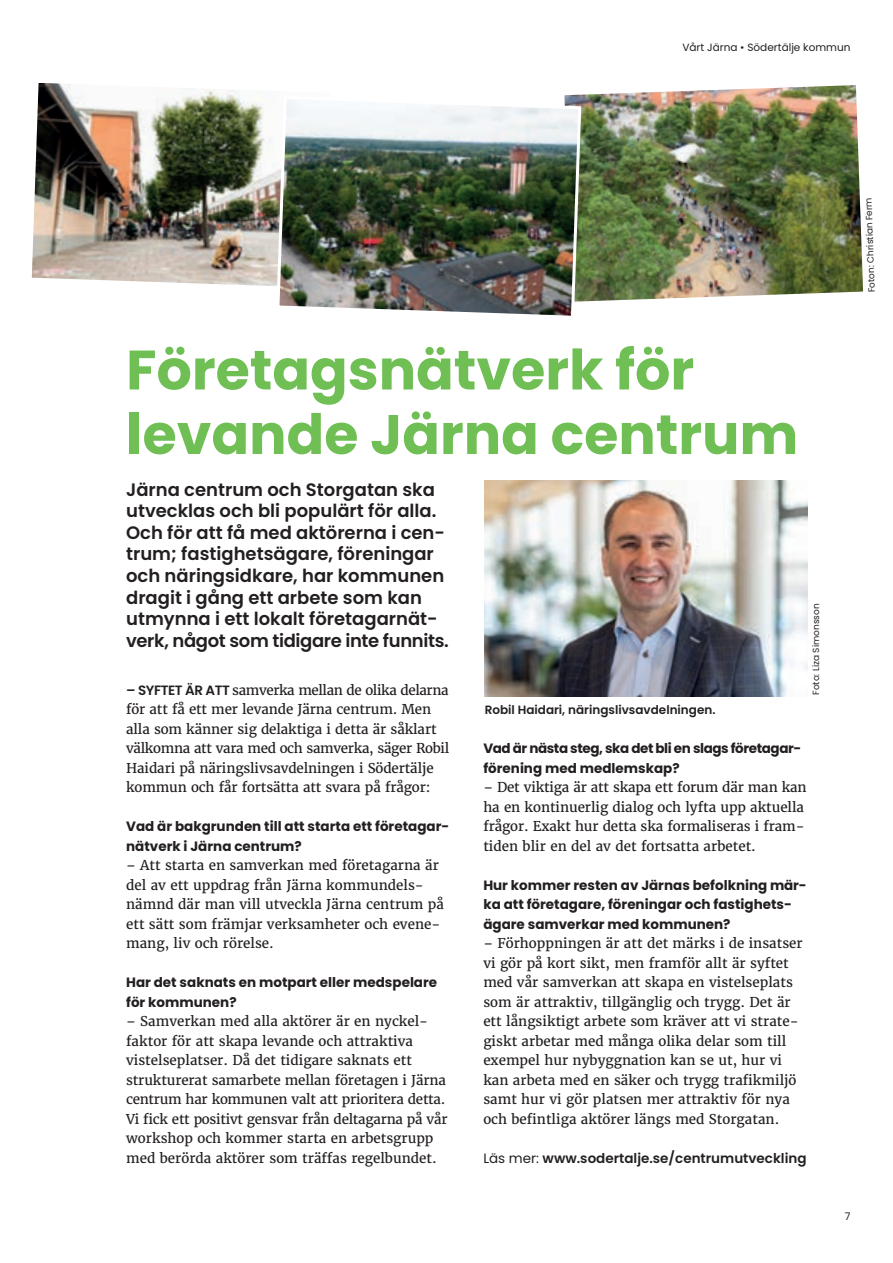
<style>
.page{position:relative;width:893px;height:1263px;background:#fff}
.page>*{position:absolute;margin:0;border:0;box-sizing:border-box;transform-origin:0 0}
.t1{font:700 55.5px/64.5px "Poppins Latin";color:#6fbf54}
.t2{font:600 18px/21.6px "Poppins Latin";color:#231f20}
.t3{font:13.5px/19.5px "Merriweather";color:#231f20}
.t4{font:700 13.5px/19.5px "Poppins Latin";color:#231f20}
.t5{font:700 13.5px/19.5px "Poppins Latin";letter-spacing:-.03em;color:#231f20}
.t6{font:600 13.5px "Poppins Latin";color:#231f20}
.t7{font:600 12px "Poppins Latin";color:#231f20}
.t8{font:10.5px "Poppins Latin";color:#231f20}
.t9{font:9px "Poppins Latin";color:#231f20}
.s1{font-family:"Poppins Latin";font-weight:600}
.s2{font-weight:400}
</style>
<div class="page">
<img style="left:485px;top:480px;width:323px;height:216px">
<img style="left:31px;top:83px;width:244px;height:203px">
<img style="left:583px;top:85px;width:281px;height:217px">
<img style="left:275px;top:94px;width:308px;height:222px">
<p class="t8" style="left:682px;top:41px;width:170px">Vårt Järna • Södertälje kommun</p>
<h1 class="t1" style="left:126px;top:338px;width:674px">Företagsnätverk för levande Järna centrum</h1>
<p class="t2" style="left:126px;top:478px;width:324px">Järna centrum och Storgatan ska utvecklas och bli populärt för alla.<br>Och för att få med aktörerna i cen&shy;trum; fastighetsägare, föreningar och näringsidkare, har kommunen dragit i gång ett arbete som kan utmynna i ett lokalt företagarnät&shy;verk, något som tidigare inte funnits.</p>
<p class="t3" style="left:126px;top:680px;width:325px"><span class="s1">– SYFTET ÄR ATT</span> samverka mellan de olika delarna för att få ett mer levande Järna centrum. Men alla som känner sig delaktiga i detta är såklart välkomna att vara med och samverka, säger Robil Haidari på näringslivsavdelningen i Södertälje kommun och får fortsätta att svara på frågor:</p>
<p class="t4" style="left:126px;top:817px;width:325px">Vad är bakgrunden till att starta ett företagar&shy;nätverk i Järna centrum?</p>
<p class="t3" style="left:126px;top:856px;width:319px">– Att starta en samverkan med företagarna är del av ett uppdrag från Järna kommundels&shy;nämnd där man vill utveckla Järna centrum på ett sätt som främjar verksamheter och evene&shy;mang, liv och rörelse.</p>
<p class="t4" style="left:126px;top:973px;width:313px">Har det saknats en motpart eller medspelare för kommunen?</p>
<p class="t3" style="left:126px;top:1012px;width:323px">– Samverkan med alla aktörer är en nyckel&shy;faktor för att skapa levande och attraktiva vistelseplatser. Då det tidigare saknats ett strukturerat samarbete mellan företagen i Järna centrum har kommunen valt att prioritera detta.<br>Vi fick ett positivt gensvar från deltagarna på vår workshop och kommer starta en arbetsgrupp med berörda aktörer som träffas regelbundet.</p>
<p class="t7" style="left:485px;top:702px;width:232px">Robil Haidari, näringslivsavdelningen.</p>
<p class="t9" style="left:810px;top:695px;width:93px;rotate:-90deg">Foto: Liza Simonsson</p>
<p class="t5" style="left:483px;top:739px;width:319px">Vad är nästa steg, ska det bli en slags företagar&shy;förening med medlemskap?</p>
<p class="t3" style="left:483px;top:778px;width:325px">– Det viktiga är att skapa ett forum där man kan ha en kontinuerlig dialog och lyfta upp aktuella frågor. Exakt hur detta ska formaliseras i fram&shy;tiden blir en del av det fortsatta arbetet.</p>
<p class="t4" style="left:483px;top:875px;width:325px">Hur kommer resten av Järnas befolkning mär&shy;ka att företagare, föreningar och fastighets&shy;ägare samverkar med kommunen?</p>
<p class="t3" style="left:483px;top:934px;width:321px">– Förhoppningen är att det märks i de insatser vi gör på kort sikt, men framför allt är syftet med vår samverkan att skapa en vistelseplats som är attraktiv, tillgänglig och trygg. Det är ett långsiktigt arbete som kräver att vi strate&shy;giskt arbetar med många olika delar som till exempel hur nybyggnation kan se ut, hur vi kan arbeta med en säker och trygg trafikmiljö samt hur vi gör platsen mer attraktiv för nya och befintliga aktörer längs med Storgatan.</p>
<p class="t6" style="left:483px;top:1149px;width:325px"><span class="s2">Läs mer:</span> www.sodertalje.se/centrumutveckling</p>
<p class="t9" style="left:866px;top:292px;width:96px;rotate:-92deg">Foton: Christian Ferm</p>
<p class="t8" style="left:845px;top:1210px;width:7px">7</p>
</div>
